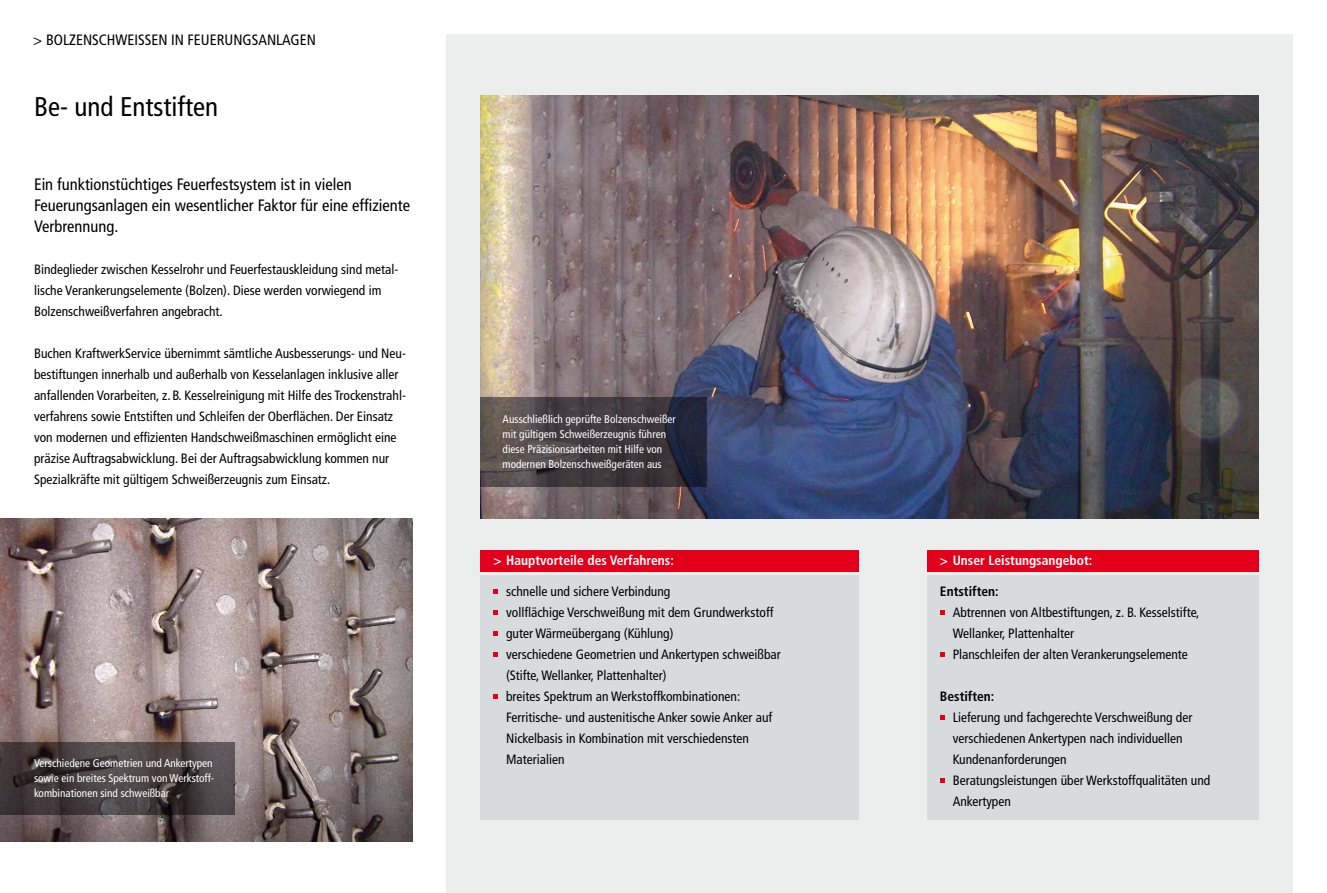
<style>
.page{position:relative;width:1327px;height:893px;background:#fff}
.page>*{position:absolute;margin:0;border:0;box-sizing:border-box;transform-origin:0 0}
.t1{font:condensed 27px "Frutiger LT Pro";color:#000}
.t2{font:condensed 16.5px/21px "Frutiger LT Pro";color:#000}
.t3{font:condensed 15px "Frutiger LT Pro";color:#000}
.t4{font:condensed 13.5px/21px "Frutiger LT Pro";color:#000}
.t5{font:700 condensed 13.5px "Frutiger LT Pro";color:#fff}
.t6{font:700 condensed 13.5px "Frutiger LT Pro";color:#000}
.t7{font:condensed 11.25px/15px "Frutiger LT Pro";color:#fff}
</style>
<div class="page">
<div style="left:446px;top:34px;width:847px;height:859px;background:#eceded"></div>
<div style="left:480px;top:575px;width:379px;height:244px;background:#d8dbde"></div>
<div style="left:927px;top:575px;width:332px;height:244px;background:#d8dbde"></div>
<svg style="left:493px;top:589px;width:5px;height:5px"></svg>
<svg style="left:493px;top:610px;width:5px;height:5px"></svg>
<svg style="left:493px;top:631px;width:5px;height:5px"></svg>
<svg style="left:493px;top:652px;width:5px;height:5px"></svg>
<svg style="left:493px;top:694px;width:5px;height:5px"></svg>
<svg style="left:940px;top:610px;width:5px;height:5px"></svg>
<svg style="left:940px;top:652px;width:5px;height:5px"></svg>
<svg style="left:940px;top:715px;width:5px;height:5px"></svg>
<svg style="left:940px;top:778px;width:5px;height:5px"></svg>
<div style="left:480px;top:551px;width:379px;height:21px;background:#e2001a"></div>
<div style="left:927px;top:551px;width:332px;height:21px;background:#e2001a"></div>
<img style="left:480px;top:96px;width:779px;height:423px">
<svg style="left:480px;top:398px;width:227px;height:89px"></svg>
<img style="left:0;top:519px;width:412px;height:323px">
<svg style="left:0;top:742px;width:235px;height:72px"></svg>
<p class="t3" style="left:33px;top:31px;width:284px">&gt; BOLZENSCHWEISSEN IN FEUERUNGSANLAGEN</p>
<h1 class="t1" style="left:34px;top:91px;width:185px">Be- und Entstiften</h1>
<p class="t2" style="left:34px;top:173px;width:377px">Ein funktionstüchtiges Feuerfestsystem ist in vielen<br>Feuerungsanlagen ein wesentlicher Faktor für eine effiziente<br>Verbrennung.</p>
<p class="t4" style="left:34px;top:258px;width:366px">Bindeglieder zwischen Kesselrohr und Feuerfestauskleidung sind metal&shy;lische Verankerungselemente (Bolzen). Diese werden vorwiegend im<br>Bolzenschweißverfahren angebracht.</p>
<p class="t4" style="left:34px;top:343px;width:373px">Buchen KraftwerkService übernimmt sämtliche Ausbesserungs- und Neu&shy;bestiftungen innerhalb und außerhalb von Kesselanlagen inklusive aller anfallenden Vorarbeiten, z.B. Kesselreinigung mit Hilfe des Trockenstrahl&shy;verfahrens sowie Entstiften und Schleifen der Oberflächen. Der Einsatz von modernen und effizienten Handschweißmaschinen ermöglicht eine präzise Auftragsabwicklung. Bei der Auftragsabwicklung kommen nur Spezialkräfte mit gültigem Schweißerzeugnis zum Einsatz.</p>
<p class="t7" style="left:34px;top:756px;width:182px">Verschiedene Geometrien und Ankertypen sowie ein breites Spektrum von Werkstoff&shy;kombinationen sind schweißbar</p>
<p class="t7" style="left:503px;top:411px;width:175px">Ausschließlich geprüfte Bolzenschweißer mit gültigem Schweißerzeugnis führen diese Präzisionsarbeiten mit Hilfe von modernen Bolzenschweißgeräten aus</p>
<p class="t5" style="left:493px;top:553px;width:182px">&gt; Hauptvorteile des Verfahrens:</p>
<p class="t5" style="left:940px;top:553px;width:154px">&gt; Unser Leistungsangebot:</p>
<p class="t4" style="left:506px;top:581px;width:276px">schnelle und sichere Verbindung<br>vollflächige Verschweißung mit dem Grundwerkstoff guter Wärmeübergang (Kühlung)<br>verschiedene Geometrien und Ankertypen schweißbar (Stifte, Wellanker, Plattenhalter)<br>breites Spektrum an Werkstoffkombinationen:<br>Ferritische- und austenitische Anker sowie Anker auf Nickelbasis in Kombination mit verschiedensten Materialien</p>
<p class="t6" style="left:940px;top:583px;width:60px">Entstiften:</p>
<p class="t4" style="left:952px;top:602px;width:248px">Abtrennen von Altbestiftungen, z. B. Kesselstifte,<br>Wellanker, Plattenhalter<br>Planschleifen der alten Verankerungselemente</p>
<p class="t6" style="left:940px;top:688px;width:56px">Bestiften:</p>
<p class="t4" style="left:952px;top:707px;width:259px">Lieferung und fachgerechte Verschweißung der verschiedenen Ankertypen nach individuellen Kundenanforderungen<br>Beratungsleistungen über Werkstoffqualitäten und Ankertypen</p>
</div>
